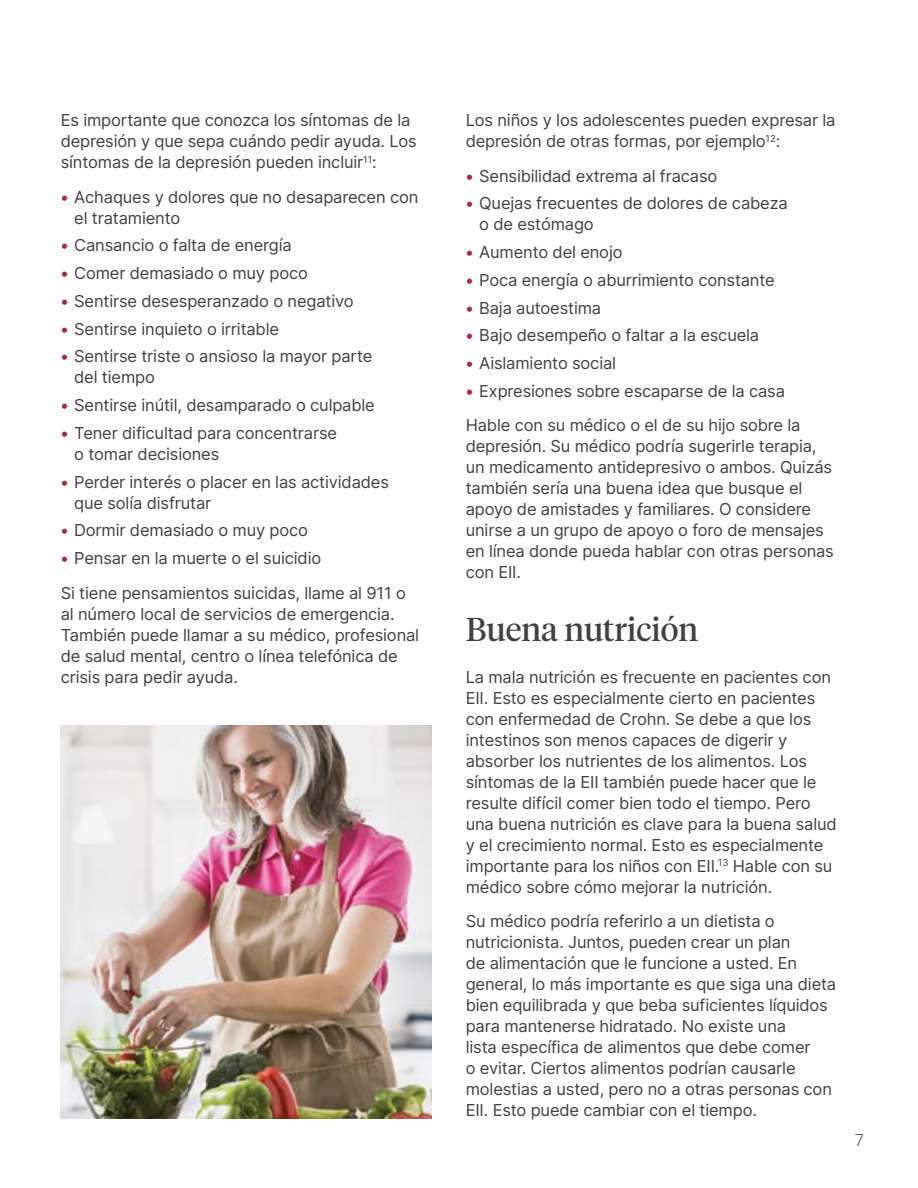
<style>
.page{position:relative;width:918px;height:1188px;background:#fff}
.page>*{position:absolute;margin:0;border:0;box-sizing:border-box;transform-origin:0 0}
._2nd_level_head{font:33px "Tiempos Headline";color:#414042}
.body_copy{font:16.5px/21px "Inter";letter-spacing:-.01em;color:#414042}
.t1{font:300 16.5px "Roboto";color:#414042}
.s1{font-weight:700;color:#aa2a38}
</style>
<div class="page">
<img style="left:61px;top:726px;width:371px;height:393px">
<p class="body_copy" style="left:61px;top:109px;width:358px">Es importante que conozca los síntomas de la depresión y que sepa cuándo pedir ayuda. Los síntomas de la depresión pueden incluir<sup>11</sup>:</p>
<p class="body_copy" style="left:74px;top:186px;width:346px;text-indent:-14px"><span class="s1">•</span> Achaques y dolores que no desaparecen con el tratamiento</p>
<p class="body_copy" style="left:61px;top:235px;width:232px"><span class="s1">•</span> Cansancio o falta de energía</p>
<p class="body_copy" style="left:61px;top:262px;width:249px"><span class="s1">•</span> Comer demasiado o muy poco</p>
<p class="body_copy" style="left:61px;top:290px;width:294px"><span class="s1">•</span> Sentirse desesperanzado o negativo</p>
<p class="body_copy" style="left:61px;top:318px;width:220px"><span class="s1">•</span> Sentirse inquieto o irritable</p>
<p class="body_copy" style="left:74px;top:346px;width:300px;text-indent:-14px"><span class="s1">•</span> Sentirse triste o ansioso la mayor parte del tiempo</p>
<p class="body_copy" style="left:61px;top:394px;width:316px"><span class="s1">•</span> Sentirse inútil, desamparado o culpable</p>
<p class="body_copy" style="left:74px;top:422px;width:264px;text-indent:-14px"><span class="s1">•</span> Tener dificultad para concentrarse o tomar decisiones</p>
<p class="body_copy" style="left:74px;top:471px;width:316px;text-indent:-14px"><span class="s1">•</span> Perder interés o placer en las actividades que solía disfrutar</p>
<p class="body_copy" style="left:61px;top:520px;width:249px"><span class="s1">•</span> Dormir demasiado o muy poco</p>
<p class="body_copy" style="left:61px;top:547px;width:262px"><span class="s1">•</span> Pensar en la muerte o el suicidio</p>
<p class="body_copy" style="left:61px;top:582px;width:360px">Si tiene pensamientos suicidas, llame al 911 o al número local de servicios de emergencia.<br>También puede llamar a su médico, profesional de salud mental, centro o línea telefónica de crisis para pedir ayuda.</p>
<p class="body_copy" style="left:466px;top:109px;width:371px">Los niños y los adolescentes pueden expresar la depresión de otras formas, por ejemplo<sup>12</sup>:</p>
<p class="body_copy" style="left:466px;top:165px;width:253px"><span class="s1">•</span> Sensibilidad extrema al fracaso</p>
<p class="body_copy" style="left:479px;top:193px;width:310px;text-indent:-14px"><span class="s1">•</span> Quejas frecuentes de dolores de cabeza o de estómago</p>
<p class="body_copy" style="left:466px;top:241px;width:158px"><span class="s1">•</span> Aumento del enojo</p>
<p class="body_copy" style="left:466px;top:269px;width:311px"><span class="s1">•</span> Poca energía o aburrimiento constante</p>
<p class="body_copy" style="left:466px;top:297px;width:137px"><span class="s1">•</span> Baja autoestima</p>
<p class="body_copy" style="left:466px;top:325px;width:295px"><span class="s1">•</span> Bajo desempeño o faltar a la escuela</p>
<p class="body_copy" style="left:466px;top:352px;width:152px"><span class="s1">•</span> Aislamiento social</p>
<p class="body_copy" style="left:466px;top:380px;width:321px"><span class="s1">•</span> Expresiones sobre escaparse de la casa</p>
<p class="body_copy" style="left:466px;top:415px;width:370px">Hable con su médico o el de su hijo sobre la depresión. Su médico podría sugerirle terapia, un medicamento antidepresivo o ambos. Quizás también sería una buena idea que busque el apoyo de amistades y familiares. O considere unirse a un grupo de apoyo o foro de mensajes en línea donde pueda hablar con otras personas con EII.</p>
<p class="_2nd_level_head" style="left:466px;top:607px;width:234px">Buena nutrición</p>
<p class="body_copy" style="left:466px;top:666px;width:373px">La mala nutrición es frecuente en pacientes con EII. Esto es especialmente cierto en pacientes con enfermedad de Crohn. Se debe a que los intestinos son menos capaces de digerir y absorber los nutrientes de los alimentos. Los síntomas de la EII también puede hacer que le resulte difícil comer bien todo el tiempo. Pero una buena nutrición es clave para la buena salud y el crecimiento normal. Esto es especialmente importante para los niños con EII.<sup>13</sup> Hable con su médico sobre cómo mejorar la nutrición.</p>
<p class="body_copy" style="left:466px;top:910px;width:372px">Su médico podría referirlo a un dietista o nutricionista. Juntos, pueden crear un plan<br>de alimentación que le funcione a usted. En general, lo más importante es que siga una dieta bien equilibrada y que beba suficientes líquidos para mantenerse hidratado. No existe una<br>lista específica de alimentos que debe comer<br>o evitar. Ciertos alimentos podrían causarle molestias a usted, pero no a otras personas con EII. Esto puede cambiar con el tiempo.</p>
<p class="t1" style="left:855px;top:1129px;width:11px">7</p>
</div>
